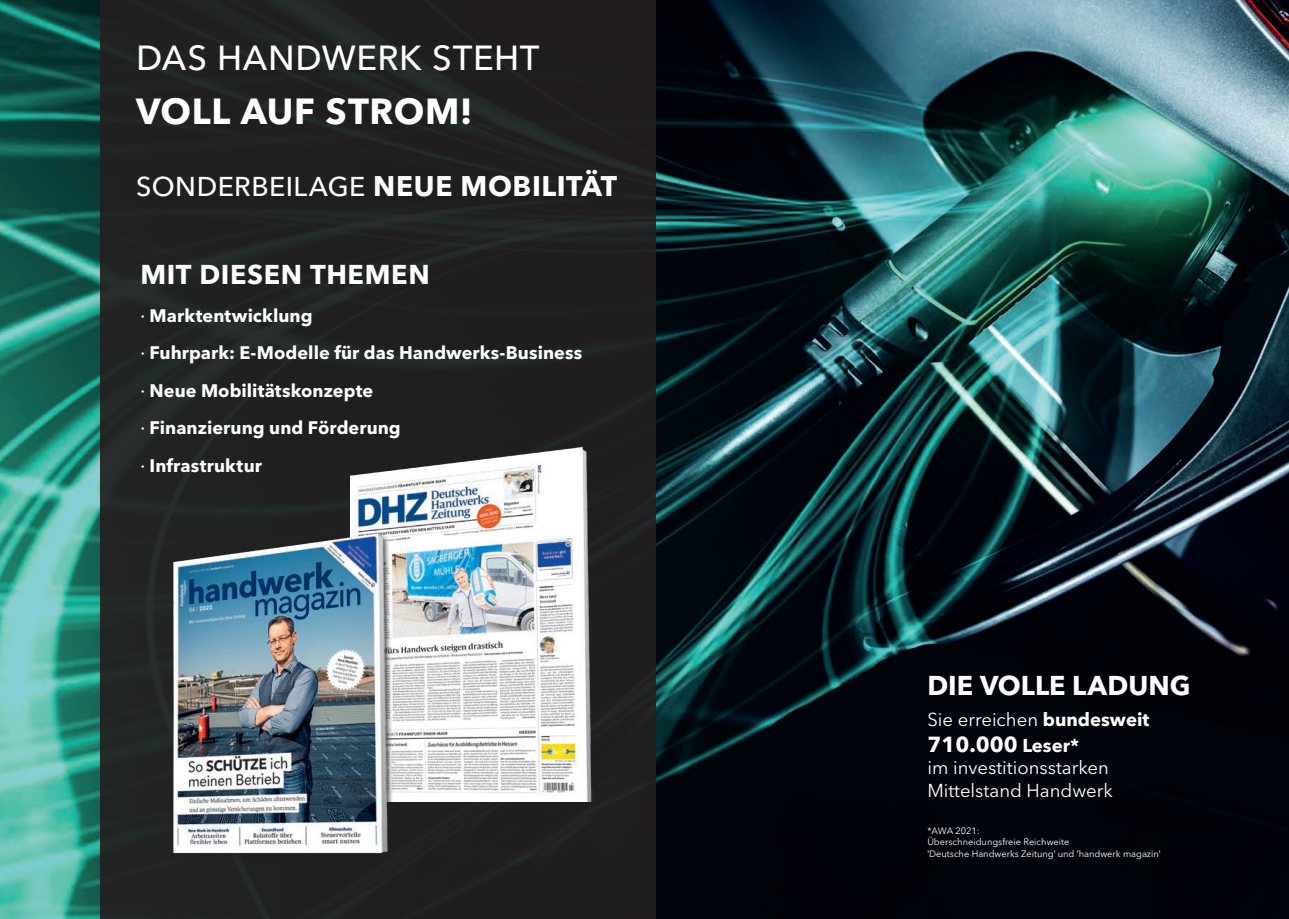
<style>
.page{position:relative;width:1289px;height:919px;background:#fff}
.page>*{position:absolute;margin:0;border:0;box-sizing:border-box;transform-origin:0 0}
.t1{font:700 36px "Avenir Next LT Pro";letter-spacing:.015em;color:#fff}
.t2{font:500 34.5px "Avenir Next LT Pro";letter-spacing:.02em;color:#fff}
.t3{font:500 27px "Avenir Next LT Pro";letter-spacing:.015em;color:#fff}
.t4{font:700 27px "Avenir Next LT Pro";letter-spacing:.02em;color:#fff}
.t5{font:700 27px "Avenir Next LT Pro";color:#fff}
.t6{font:700 21.6px "Avenir Next LT Pro";color:#fff}
.t7{font:18.6px/22.2px "Avenir Next LT Pro";color:#fff}
.t8{font:700 18px/37.5px "Avenir Next LT Pro";letter-spacing:.005em;color:#fff}
.t9{font:9.3px/11.1px "Avenir Next LT Pro";color:#fff}
.s1{font-weight:700;font-size:28.2px}
.s2{font-weight:500}
.s3{font-weight:700}
.s4{font-size:18.6px}
.s5{font-family:"The Sans B W5 Plain"}
</style>
<div class="page">
<img style="left:0;top:0;width:1288px;height:918px">
<div style="left:100px;top:0;width:555px;height:918px;background:#231f20"></div>
<img style="left:350px;top:438px;width:254px;height:363px">
<img style="left:161px;top:527px;width:239px;height:341px">
<h2 class="t2" style="left:136px;top:37px;width:405px">DAS HANDWERK STEHT</h2>
<h1 class="t1" style="left:136px;top:89px;width:338px">VOLL AUF STROM!</h1>
<h3 class="t3" style="left:136px;top:170px;width:482px">SONDERBEILAGE <span class="s1">NEUE MOBILITÄT</span></h3>
<h3 class="t4" style="left:140px;top:258px;width:291px">MIT DIESEN THEMEN</h3>
<p class="t8" style="left:140px;top:296px;width:443px"><span class="s2">·</span> Marktentwicklung<br><span class="s2">·</span> Fuhrpark: E-Modelle für das Handwerks-Business <span class="s2">·</span> Neue Mobilitätskonzepte<br><span class="s2">·</span> Finanzierung und Förderung<br><span class="s2">·</span> Infrastruktur</p>
<h3 class="t5" style="left:927px;top:668px;width:265px">DIE VOLLE LADUNG</h3>
<p class="t7" style="left:927px;top:708px;width:223px">Sie erreichen <span class="s3">bundesweit</span></p>
<p class="t6" style="left:927px;top:731px;width:153px">710.000 <span class="s4">Leser*</span></p>
<p class="t7" style="left:927px;top:756px;width:187px">im investitionsstarken<br>Mittelstand Handwerk</p>
<p class="t9" style="left:927px;top:825px;width:235px">*AWA 2021:<br>Überschneidungsfreie Reichweite<br><span class="s5">'</span>Deutsche Handwerks Zeitung<span class="s5">'</span> und <span class="s5">'</span>handwerk magazin<span class="s5">'</span></p>
</div>
